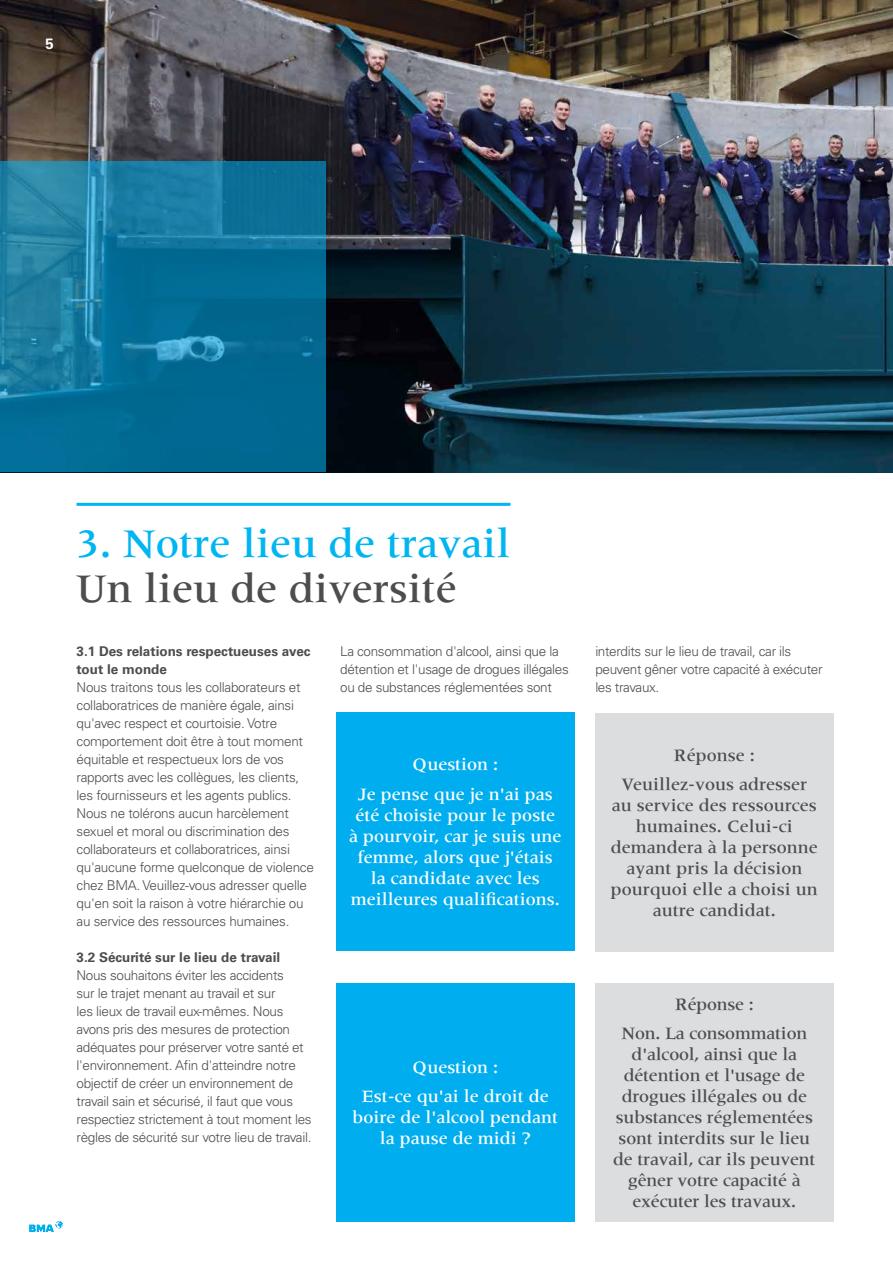
<style>
.page{position:relative;width:893px;height:1263px;background:#fff}
.page>*{position:absolute;margin:0;border:0;box-sizing:border-box;transform-origin:0 0}
.t1{font:500 42px "Meridien LT Std";color:#00b6f1}
.t2{font:500 42px "Meridien LT Std";color:#4d4d4f}
.t3{font:500 18px/21px "Meridien Com";letter-spacing:-.01em;color:#4d4d4f;text-align:center}
.t4{font:500 18px/21px "Meridien LT Std";color:#fff;text-align:center}
.t5{font:700 15px "Univers LTCYR 65";color:#fff}
.t6{font:300 13.5px/18px "Univers LTCYR 45";letter-spacing:-.025em;color:#4d4d4f}
.t7{font:700 13.5px/18px "Univers LTCYR 65";color:#4d4d4f}
</style>
<div class="page">
<svg style="left:29px;top:1221px;width:34px;height:11px"></svg>
<img style="left:0;top:0;width:893px;height:472px">
<hr style="left:77px;top:503px;width:433px;height:3px;background:#00b6f1">
<div style="left:336px;top:712px;width:238px;height:238px;background:#00aeef"></div>
<div style="left:595px;top:713px;width:238px;height:238px;background:#dcddde"></div>
<div style="left:336px;top:983px;width:238px;height:238px;background:#00aeef"></div>
<div style="left:595px;top:983px;width:238px;height:238px;background:#dcddde"></div>
<svg style="left:0;top:162px;width:325px;height:310px;background:#0d7299"></svg>
<p class="t5" style="left:45px;top:33px;width:10px">5</p>
<h1 class="t1" style="left:77px;top:520px;width:435px">3. Notre lieu de travail</h1>
<h1 class="t2" style="left:77px;top:565px;width:382px">Un lieu de diversité</h1>
<p class="t7" style="left:77px;top:641px;width:236px">3.1 Des relations respectueuses avec tout le monde</p>
<p class="t6" style="left:77px;top:678px;width:239px">Nous traitons tous les collaborateurs et collaboratrices de manière égale, ainsi qu'avec respect et courtoisie. Votre comportement doit être à tout moment équitable et respectueux lors de vos rapports avec les collègues, les clients, les fournisseurs et les agents publics.<br>Nous ne tolérons aucun harcèlement sexuel et moral ou discrimination des collaborateurs et collaboratrices, ainsi qu'aucune forme quelconque de violence chez BMA. Veuillez-vous adresser quelle qu'en soit la raison à votre hiérarchie ou au service des ressources humaines.</p>
<p class="t7" style="left:77px;top:947px;width:205px">3.2 Sécurité sur le lieu de travail</p>
<p class="t6" style="left:77px;top:966px;width:237px">Nous souhaitons éviter les accidents<br>sur le trajet menant au travail et sur<br>les lieux de travail eux-mêmes. Nous avons pris des mesures de protection adéquates pour préserver votre santé et l'environnement. Afin d'atteindre notre objectif de créer un environnement de travail sain et sécurisé, il faut que vous respectiez strictement à tout moment les règles de sécurité sur votre lieu de travail.</p>
<p class="t6" style="left:340px;top:642px;width:230px">La consommation d'alcool, ainsi que la détention et l'usage de drogues illégales ou de substances réglementées sont</p>
<p class="t6" style="left:595px;top:642px;width:229px">interdits sur le lieu de travail, car ils peuvent gêner votre capacité à exécuter les travaux.</p>
<h2 class="t4" style="left:358px;top:750px;width:196px;line-height:29.5px">Question :<br>Je pense que je n'ai pas</h2>
<h2 class="t4" style="left:349px;top:804px;width:214px">été choisie pour le poste à pourvoir, car je suis une femme, alors que j'étais la candidate avec les meilleures qualifications.</h2>
<h2 class="t4" style="left:362px;top:1052px;width:188px;line-height:29.5px">Question :<br>Est-ce qu'ai le droit de</h2>
<h2 class="t4" style="left:352px;top:1107px;width:207px">boire de l'alcool pendant la pause de midi ?</h2>
<h2 class="t3" style="left:622px;top:739px;width:187px;line-height:29.5px">Réponse :<br>Veuillez-vous adresser</h2>
<h2 class="t3" style="left:611px;top:794px;width:208px">au service des ressources humaines. Celui-ci demandera à la personne ayant pris la décision pourquoi elle a choisi un autre candidat.</h2>
<h2 class="t3" style="left:621px;top:988px;width:187px;line-height:29.5px">Réponse :<br>Non. La consommation</h2>
<h2 class="t3" style="left:613px;top:1043px;width:204px">d'alcool, ainsi que la détention et l'usage de drogues illégales ou de substances réglementées sont interdits sur le lieu de travail, car ils peuvent gêner votre capacité à exécuter les travaux.</h2>
</div>
